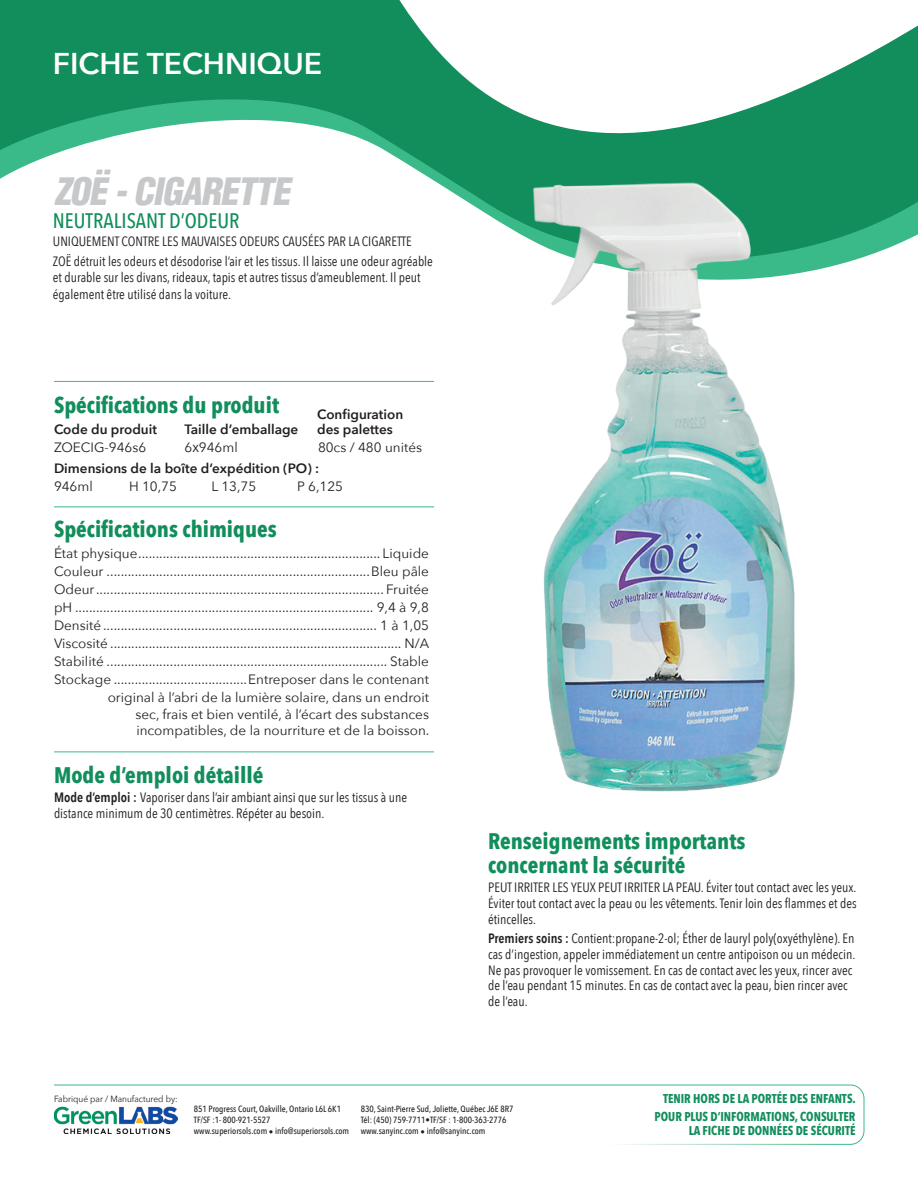
<style>
.page{position:relative;width:918px;height:1188px;background:#fff}
.page>*{position:absolute;margin:0;border:0;box-sizing:border-box;transform-origin:0 0}
.t1{font:italic 900 condensed 36.9px "Helvetica LT Std";color:#c7c8ca}
.t2{font:600 30px "Avenir Next";color:#fff}
.t3{font:700 22.5px/24px "Avenir Next Condensed";color:#118e5c}
.t4{font:500 21px "Avenir Next Condensed";color:#118e5c}
.t5{font:13.5px/18px "Avenir Next";color:#231f20;text-align:right}
.t6{font:13.5px/15.8px "Avenir Next Condensed";color:#231f20}
.t7{font:600 13.5px/15px "Avenir Next";color:#231f20}
.t8{font:700 12.75px/18px "Avenir Next Condensed";color:#118e5c;text-align:right;scale:.95 1}
.t9{font:500 9px/10.8px "Avenir Next Condensed";color:#231f20}
.t10{font:9px "Avenir Next";color:#231f20;scale:.93 1}
.s1{font-weight:600}
</style>
<div class="page">
<svg style="left:0;top:0;width:300px;height:179px;fill:#118e5c"></svg>
<svg style="left:300px;top:0;width:618px;height:257px"></svg>
<svg style="left:54px;top:1084px;width:811px;height:61px"></svg>
<hr style="left:540px;top:1144px;width:284px;height:1px;background:#fff">
<hr style="left:54px;top:752px;width:380px;height:1px;background:#3aba89">
<hr style="left:54px;top:507px;width:380px;height:1px;background:#3aba89">
<hr style="left:54px;top:381px;width:380px;height:1px;background:#3aba89">
<img style="left:488px;top:166px;width:376px;height:626px">
<h2 class="t2" style="left:53px;top:38px;width:271px">FICHE TECHNIQUE</h2>
<h1 class="t1" style="left:54px;top:168px;width:246px">ZOË -CIGARETTE</h1>
<h3 class="t4" style="left:53px;top:208px;width:188px">NEUTRALISANT D’ODEUR</h3>
<p class="t6" style="left:53px;top:231px;width:382px;line-height:19.5px">UNIQUEMENT CONTRE LES MAUVAISES ODEURS CAUSÉES PAR LA CIGARETTE<br>ZOË détruit les odeurs et désodorise l’air et les tissus. Il laisse une odeur agréable</p>
<p class="t6" style="left:53px;top:269px;width:369px;line-height:16.5px">et durable sur les divans, rideaux, tapis et autres tissus d’ameublement. Il peut également être utilisé dans la voiture.</p>
<h3 class="t3" style="left:54px;top:393px;width:227px">Spécifications du produit</h3>
<p class="t7" style="left:54px;top:422px;width:105px">Code du produit</p>
<p class="t7" style="left:185px;top:422px;width:115px">Taille d’emballage</p>
<p class="t5" style="left:54px;top:438px;width:94px">ZOECIG-946s6</p>
<p class="t5" style="left:185px;top:438px;width:55px">6X946ml</p>
<p class="t5" style="left:318px;top:438px;width:106px">80cs / 480 unités</p>
<p class="t7" style="left:54px;top:461px;width:267px">Dimensions de la boîte d’expédition (PO) :</p>
<p class="t5" style="left:54px;top:477px;width:40px">946ml</p>
<p class="t5" style="left:129px;top:477px;width:49px">H 10,75</p>
<p class="t5" style="left:212px;top:477px;width:46px">L 13,75</p>
<p class="t5" style="left:297px;top:477px;width:48px">P 6,125</p>
<p class="t7" style="left:317px;top:406px;width:88px">Configuration des palettes</p>
<h3 class="t3" style="left:54px;top:517px;width:224px">Spécifications chimiques</h3>
<p class="t5" style="left:54px;top:544px;width:377px">État physique..................................................................... Liquide Couleur ...........................................................................Bleu pâle Odeur.................................................................................. Fruitée pH ..................................................................................... 9,4 à 9,8<br>Densité .............................................................................. 1 à 1,05<br>Viscosité ................................................................................... N/A Stabilité ................................................................................ Stable Stockage ......................................Entreposer dans le contenant original à l’abri de la lumière solaire, dans un endroit</p>
<p class="t5" style="left:136px;top:705px;width:295px;line-height:16.5px;text-align:left">sec, frais et bien ventilé, à l’écart des substances incompatibles, de la nourriture et de la boisson.</p>
<h3 class="t3" style="left:54px;top:763px;width:211px">Mode d’emploi détaillé</h3>
<p class="t6" style="left:54px;top:789px;width:355px"><span class="s1">Mode d’emploi :</span> Vaporiser dans l’air ambiant ainsi que sur les tissus à une distance minimum de 30 centimètres. Répéter au besoin.</p>
<h3 class="t3" style="left:488px;top:829px;width:259px">Renseignements importants concernant la sécurité</h3>
<p class="t6" style="left:488px;top:879px;width:370px;text-align:justify">PEUT IRRITER LES YEUX PEUT IRRITER LA PEAU. Éviter tout contact avec les yeux.<br>Éviter tout contact avec la peau ou les vêtements. Tenir loin des flammes et des étincelles.</p>
<p class="t6" style="left:488px;top:930px;width:369px"><span class="s1">Premiers soins :</span> Contient:propane-2-ol; Éther de lauryl poly(oxyéthylène). En cas d’ingestion, appeler immédiatement un centre antipoison ou un médecin.<br>Ne pas provoquer le vomissement. En cas de contact avec les yeux, rincer avec de l’eau pendant 15 minutes. En cas de contact avec la peau, bien rincer avec de l’eau.</p>
<p class="t10" style="left:54px;top:1091px;width:134px">Fabriqué par / Manufactured by:</p>
<p class="t9" style="left:194px;top:1104px;width:157px">851 Progress Court, Oakville, Ontario L6L 6K1<br>TF/SF :1- 800-921-5527<br>www.superiorsols.com • info@superiorsols.com</p>
<p class="t9" style="left:361px;top:1104px;width:154px">830, Saint-Pierre Sud, Joliette, Québec J6E 8R7<br>Tél: (450) 759-7711•TF/SF : 1-800-363-2776 www.sanyinc.com • info@sanyinc.com</p>
<p class="t8" style="left:655px;top:1090px;width:213px">TENIR HORS DE LA PORTÉE DES ENFANTS.<br>POUR PLUS D’INFORMATIONS, CONSULTER</p>
<p class="t8" style="left:689px;top:1121px;width:177px">LA FICHE DE DONNÉES DE SÉCURITÉ</p>
</div>
